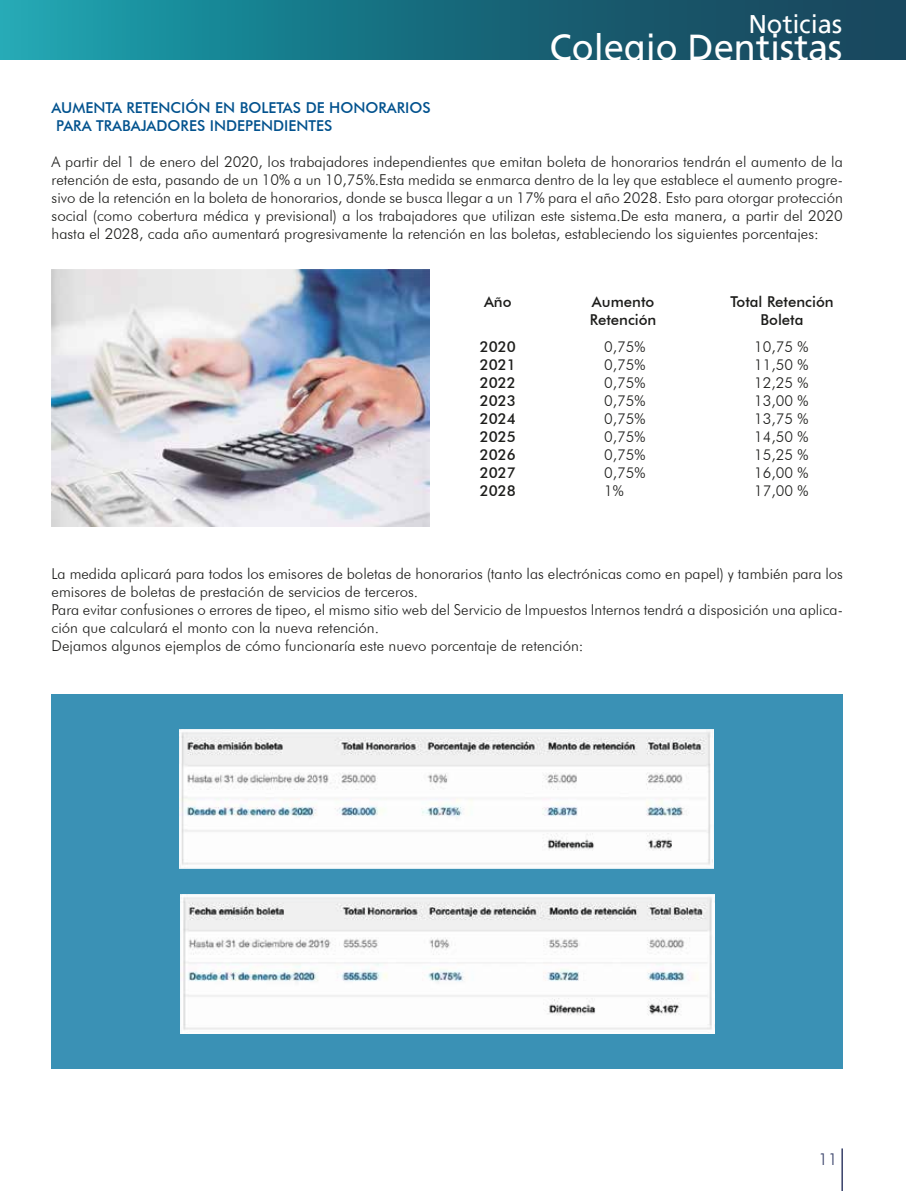
<style>
.page{position:relative;width:906px;height:1191px;background:#fff}
.page>*{position:absolute;margin:0;border:0;box-sizing:border-box;transform-origin:0 0}
.t1{font:36px "Frutiger Linotype";color:#fff}
.t2{font:25.5px "Frutiger Linotype";color:#fff}
.t3{font:300 16.5px "Futura BT";color:#384169}
.t4{font:300 15px/18px "Futura BT";color:#1d1d1b;text-align:justify}
.t5{font:500 15px/18px "Futura BT";color:#1d1d1b}
.t6{font:500 15px/18px "Futura BT";color:#02528e}
</style>
<div class="page">
<hr style="left:841px;top:1148px;width:2px;height:43px;background:#384169">
<img style="left:52px;top:269px;width:378px;height:257px">
<div style="left:52px;top:694px;width:791px;height:374px;background:#3a91b5"></div>
<div style="left:0;top:0;width:906px;height:60px;background:linear-gradient(to right,#1ca0ad,#163c53)"></div>
<img style="left:180px;top:729px;width:534px;height:139px">
<img style="left:180px;top:894px;width:534px;height:139px">
<h2 class="t2" style="left:748px;top:8px;width:95px">Noticias</h2>
<h1 class="t1" style="left:550px;top:25px;width:294px">Colegio Dentistas</h1>
<p class="t6" style="left:56px;top:99px;width:376px;text-indent:-5px">AUMENTA RETENCIÓN EN BOLETAS DE HONORARIOS<br>PARA TRABAJADORES INDEPENDIENTES</p>
<p class="t4" style="left:52px;top:153px;width:793px">A partir del 1 de enero del 2020, los trabajadores independientes que emitan boleta de honorarios tendrán el aumento de la retención de esta, pasando de un 10% a un 10,75%.Esta medida se enmarca dentro de la ley que establece el aumento progre&shy;sivo de la retención en la boleta de honorarios, donde se busca llegar a un 17% para el año 2028. Esto para otorgar protección social (como cobertura médica y previsional) a los trabajadores que utilizan este sistema.De esta manera, a partir del 2020 hasta el 2028, cada año aumentará progresivamente la retención en las boletas, estableciendo los siguientes porcentajes:</p>
<p class="t5" style="left:590px;top:292px;width:68px">Aumento<br>Retención</p>
<p class="t5" style="left:730px;top:292px;width:105px;text-align:center">Total Retención<br>Boleta</p>
<p class="t5" style="left:484px;top:292px;width:29px">Año</p>
<p class="t5" style="left:480px;top:337px;width:38px">2020</p>
<p class="t4" style="left:604px;top:337px;width:43px">0,75%</p>
<p class="t4" style="left:754px;top:337px;width:56px">10,75 %</p>
<p class="t5" style="left:480px;top:355px;width:38px">2021</p>
<p class="t4" style="left:604px;top:355px;width:43px">0,75%</p>
<p class="t4" style="left:754px;top:355px;width:56px">11,50 %</p>
<p class="t5" style="left:480px;top:373px;width:38px">2022</p>
<p class="t4" style="left:604px;top:373px;width:43px">0,75%</p>
<p class="t4" style="left:754px;top:373px;width:56px">12,25 %</p>
<p class="t5" style="left:480px;top:391px;width:38px">2023</p>
<p class="t4" style="left:604px;top:391px;width:43px">0,75%</p>
<p class="t4" style="left:754px;top:391px;width:56px">13,00 %</p>
<p class="t5" style="left:480px;top:409px;width:38px">2024</p>
<p class="t4" style="left:604px;top:409px;width:43px">0,75%</p>
<p class="t4" style="left:754px;top:409px;width:56px">13,75 %</p>
<p class="t5" style="left:480px;top:427px;width:38px">2025</p>
<p class="t4" style="left:604px;top:427px;width:43px">0,75%</p>
<p class="t4" style="left:754px;top:427px;width:56px">14,50 %</p>
<p class="t5" style="left:480px;top:445px;width:38px">2026</p>
<p class="t4" style="left:604px;top:445px;width:43px">0,75%</p>
<p class="t4" style="left:754px;top:445px;width:56px">15,25 %</p>
<p class="t5" style="left:480px;top:463px;width:38px">2027</p>
<p class="t4" style="left:604px;top:463px;width:43px">0,75%</p>
<p class="t4" style="left:754px;top:463px;width:56px">16,00 %</p>
<p class="t5" style="left:480px;top:481px;width:38px">2028</p>
<p class="t4" style="left:604px;top:481px;width:21px">1%</p>
<p class="t4" style="left:754px;top:481px;width:56px">17,00 %</p>
<p class="t4" style="left:52px;top:564px;width:793px;text-align:left">La medida aplicará para todos los emisores de boletas de honorarios (tanto las electrónicas como en papel) y también para los emisores de boletas de prestación de servicios de terceros.<br>Para evitar confusiones o errores de tipeo, el mismo sitio web del Servicio de Impuestos Internos tendrá a disposición una aplica&shy;ción que calculará el monto con la nueva retención.<br>Dejamos algunos ejemplos de cómo funcionaría este nuevo porcentaje de retención:</p>
<p class="t3" style="left:818px;top:1149px;width:21px">11</p>
</div>
